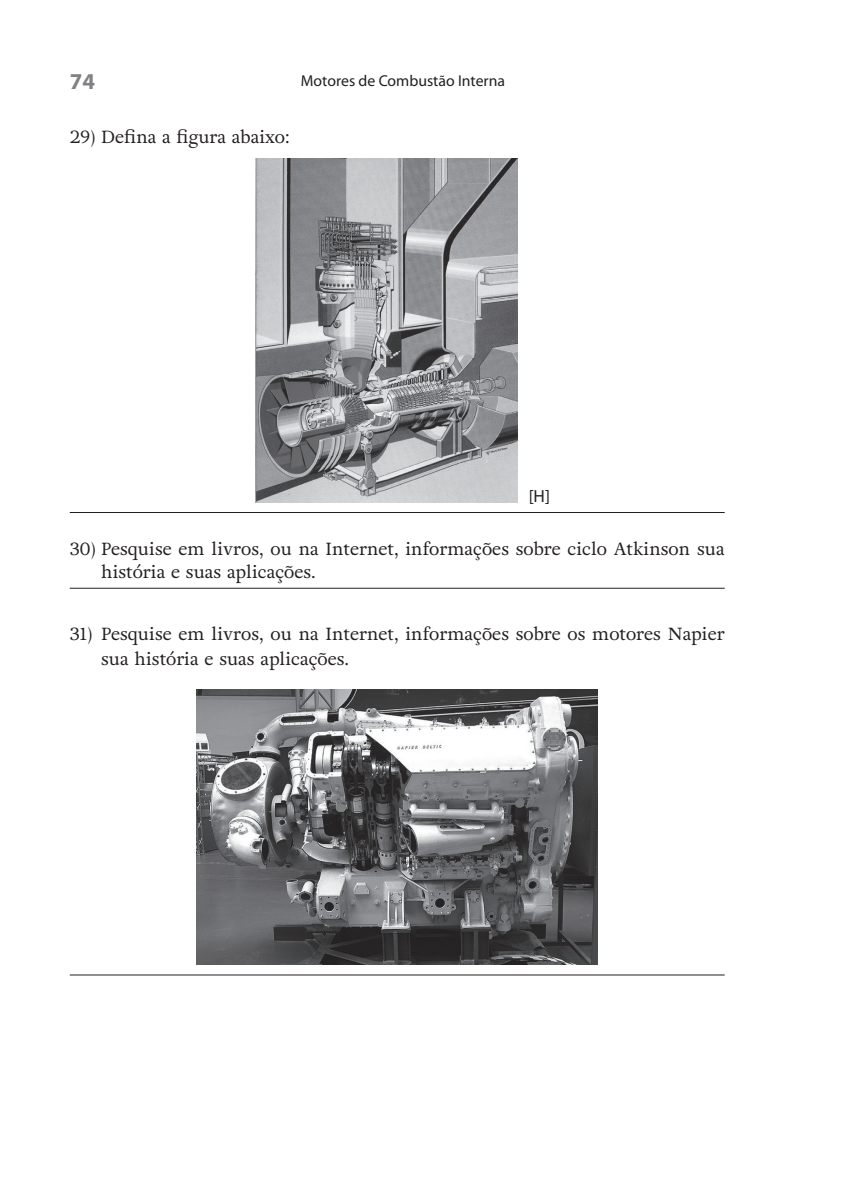
<style>
.page{position:relative;width:854px;height:1202px;background:#fff}
.page>*{position:absolute;margin:0;border:0;box-sizing:border-box;transform-origin:0 0}
.t1{font:700 22.75px "Myriad";color:#808285}
.t2{font:17.5px/22.8px "Adriane Text";color:#231f20}
.imagem{font:17.5px "Myriad";color:#231f20}
.t3{font:15.75px "Myriad";color:#231f20}
</style>
<div class="page">
<hr style="left:70px;top:512px;width:655px;height:1px;background:#231f20">
<hr style="left:70px;top:587px;width:655px;height:1px;background:#231f20">
<hr style="left:70px;top:974px;width:655px;height:1px;background:#231f20">
<img style="left:255px;top:158px;width:262px;height:344px">
<img style="left:197px;top:689px;width:401px;height:275px">
<h1 class="t1" style="left:70px;top:69px;width:27px">74</h1>
<p class="t3" style="left:301px;top:73px;width:206px">Motores de Combustão Interna</p>
<p class="t2" style="left:70px;top:125px;width:221px">29) Defina a figura abaixo:</p>
<p class="imagem" style="left:529px;top:487px;width:23px">[H]</p>
<p class="t2" style="left:101px;top:537px;width:625px;text-indent:-32px">30) Pesquise em livros, ou na Internet, informações sobre ciclo Atkinson sua história e suas aplicações.</p>
<p class="t2" style="left:101px;top:621px;width:625px;line-height:24.5px;text-indent:-32px">31) Pesquise em livros, ou na Internet, informações sobre os motores Napier sua história e suas aplicações.</p>
</div>
